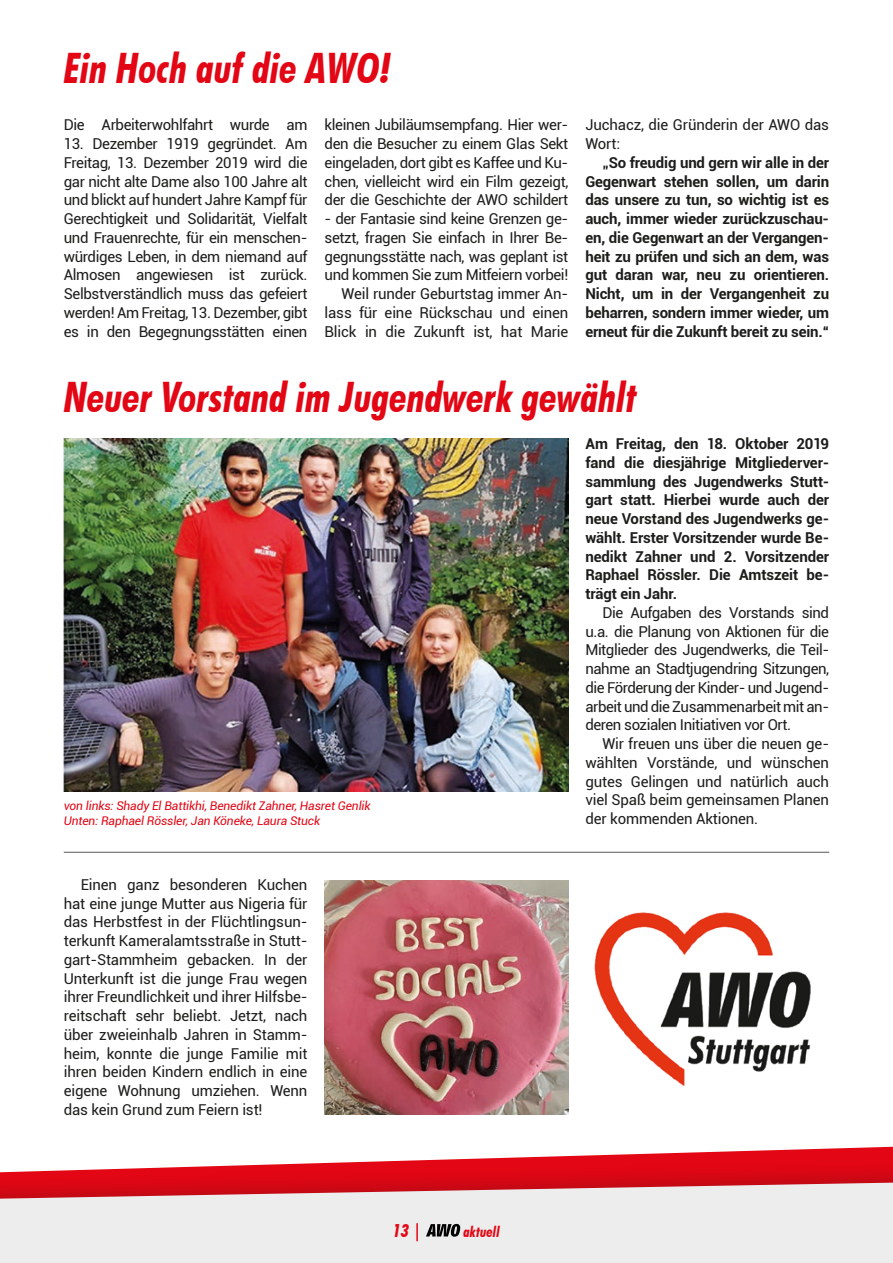
<style>
.page{position:relative;width:893px;height:1263px;background:#fff}
.page>*{position:absolute;margin:0;border:0;box-sizing:border-box;transform-origin:0 0}
.t1{font:italic 700 condensed 42px "Futura BT";letter-spacing:-.005em;color:#e30614}
.t2{font:italic 700 condensed 18px "Futura BT";color:#e30614}
.t3{font:15px/18.8px "Roboto";letter-spacing:-.025em;color:#1d1d1b;text-align:justify}
.t4{font:700 15px/18.8px "Roboto";letter-spacing:-.01em;color:#1d1d1b;text-align:justify}
.t5{font:italic 700 condensed 15px "Futura BT";color:#e30614}
.t6{font:italic 12px/14.4px "Roboto";letter-spacing:-.01em;color:#e30614}
</style>
<div class="page">
<img style="left:64px;top:438px;width:504px;height:353px">
<img style="left:594px;top:912px;width:217px;height:174px">
<img style="left:325px;top:880px;width:243px;height:235px">
<hr style="left:64px;top:852px;width:765px;height:1px;background:#575756">
<svg style="left:466px;top:1147px;width:427px;height:12px"></svg>
<div style="left:0;top:1159px;width:893px;height:104px;background:#1d1d1b;opacity:.25"></div>
<svg style="left:0;top:1182px;width:893px;height:81px;background:#e9d4d5"></svg>
<svg style="left:426px;top:1224px;width:34px;height:13px"></svg>
<h1 class="t1" style="left:64px;top:43px;width:329px">Ein Hoch auf die AWO!</h1>
<p class="t3" style="left:64px;top:115px;width:245px">Die Arbeiterwohlfahrt wurde am</p>
<p class="t3" style="left:64px;top:134px;width:245px">13. Dezember 1919 gegründet. Am Freitag, 13. Dezember 2019 wird die gar nicht alte Dame also 100 Jahre alt und blickt auf hundert Jahre Kampf für Gerechtigkeit und Solidarität, Vielfalt und Frauenrechte, für ein menschen&shy;würdiges Leben, in dem niemand auf Almosen angewiesen ist zurück.<br>Selbstverständlich muss das gefeiert werden! Am Freitag, 13. Dezember, gibt es in den Begegnungsstätten einen</p>
<p class="t3" style="left:325px;top:115px;width:245px">kleinen Jubiläumsempfang. Hier wer&shy;den die Besucher zu einem Glas Sekt eingeladen, dort gibt es Kaffee und Ku&shy;chen, vielleicht wird ein Film gezeigt, der die Geschichte der AWO schildert</p>
<p class="t3" style="left:325px;top:209px;width:245px;text-align:right">- der Fantasie sind keine Grenzen ge&shy;setzt, fragen Sie einfach in Ihrer Be&shy;gegnungsstätte nach, was geplant ist und kommen Sie zum Mitfeiern vorbei!<br>Weil runder Geburtstag immer An&shy;lass für eine Rückschau und einen Blick in die Zukunft ist, hat Marie</p>
<p class="t3" style="left:585px;top:115px;width:245px">Juchacz, die Gründerin der AWO das<br>Wort:</p>
<p class="t4" style="left:585px;top:152px;width:245px;text-indent:17px">„So freudig und gern wir alle in der Gegenwart stehen sollen, um darin das unsere zu tun, so wichtig ist es auch, immer wieder zurückzuschau&shy;en, die Gegenwart an der Vergangen&shy;heit zu prüfen und sich an dem, was gut daran war, neu zu orientieren.<br>Nicht, um in der Vergangenheit zu beharren, sondern immer wieder, um erneut für die Zukunft bereit zu sein.“</p>
<h1 class="t1" style="left:64px;top:371px;width:575px">Neuer Vorstand im Jugendwerk gewählt</h1>
<p class="t6" style="left:64px;top:798px;width:308px">von links: Shady El Battikhi, Benedikt Zahner, Hasret Genlik<br>Unten: Raphael Rössler, Jan Köneke, Laura Stuck</p>
<p class="t3" style="left:64px;top:874px;width:245px;text-indent:17px">Einen ganz besonderen Kuchen hat eine junge Mutter aus Nigeria für das Herbstfest in der Flüchtlingsun&shy;terkunft Kameralamtsstraße in Stutt&shy;gart-Stammheim gebacken. In der Unterkunft ist die junge Frau wegen ihrer Freundlichkeit und ihrer Hilfsbe&shy;reitschaft sehr beliebt. Jetzt, nach über zweieinhalb Jahren in Stamm&shy;heim, konnte die junge Familie mit ihren beiden Kindern endlich in eine eigene Wohnung umziehen. Wenn das kein Grund zum Feiern ist!</p>
<p class="t2" style="left:393px;top:1219px;width:30px">13 |</p>
<p class="t5" style="left:463px;top:1222px;width:38px">aktuell</p>
<p class="t4" style="left:585px;top:434px;width:245px">Am Freitag, den 18. Oktober 2019 fand die diesjährige Mitgliederver&shy;sammlung des Jugendwerks Stutt&shy;gart statt. Hierbei wurde auch der neue Vorstand des Jugendwerks ge&shy;wählt. Erster Vorsitzender wurde Be&shy;nedikt Zahner und 2. Vorsitzender Raphael Rössler. Die Amtszeit be&shy;trägt ein Jahr.</p>
<p class="t3" style="left:585px;top:603px;width:245px;text-indent:17px">Die Aufgaben des Vorstands sind u.a. die Planung von Aktionen für die Mitglieder des Jugendwerks, die Teil&shy;nahme an Stadtjugendring Sitzungen, die Förderung der Kinder- und Jugend&shy;arbeit und die Zusammenarbeit mit an&shy;deren sozialen Initiativen vor Ort.</p>
<p class="t3" style="left:585px;top:734px;width:245px;text-indent:17px">Wir freuen uns über die neuen ge&shy;wählten Vorstände, und wünschen gutes Gelingen und natürlich auch viel Spaß beim gemeinsamen Planen der kommenden Aktionen.</p>
</div>
